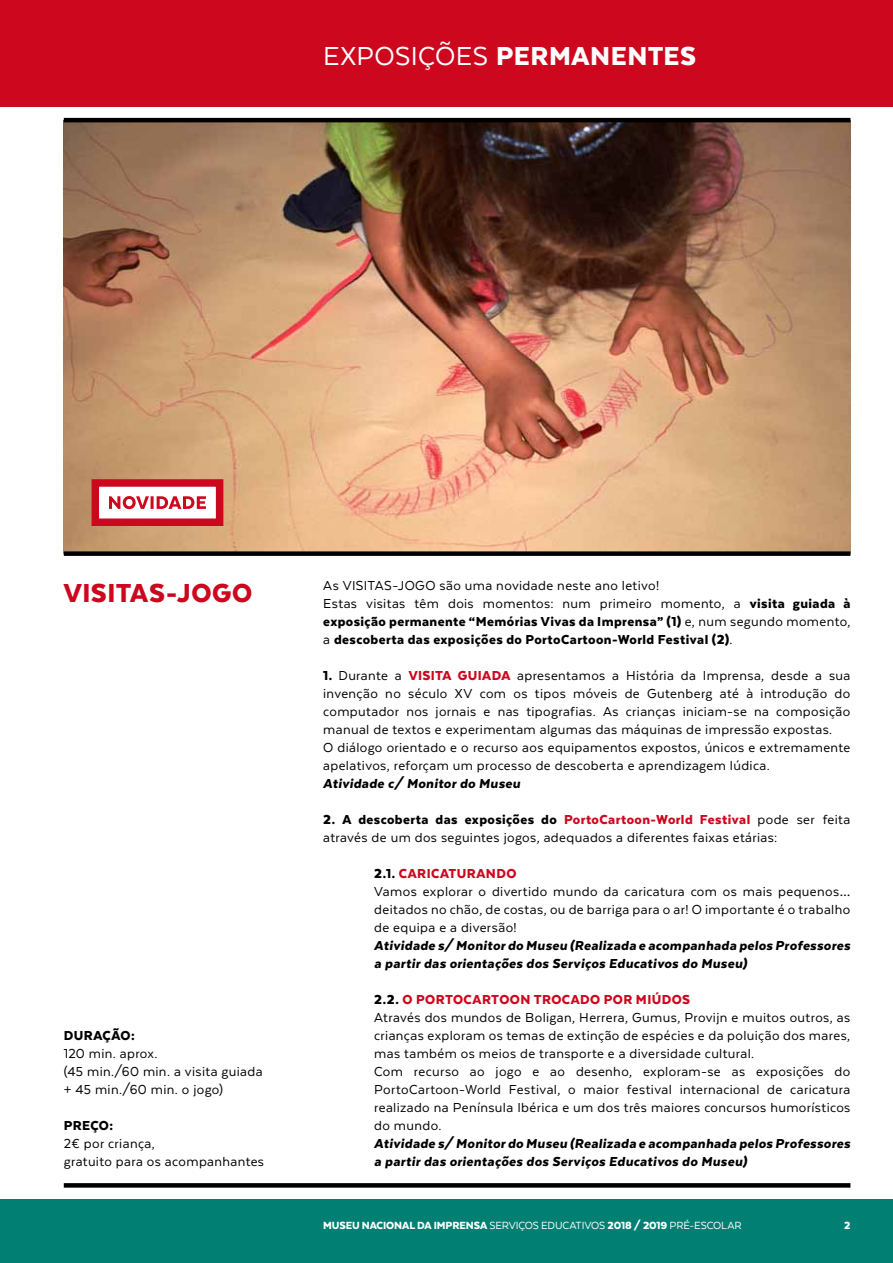
<style>
.page{position:relative;width:893px;height:1263px;background:#fff}
.page>*{position:absolute;margin:0;border:0;box-sizing:border-box;transform-origin:0 0}
.t1{font:900 30px "Texta";letter-spacing:.02em;color:#fff}
.t2{font:900 30px "Texta";letter-spacing:.02em;color:#cd071e}
.t3{font:15px/18px "Texta";letter-spacing:.025em;color:#000}
.t4{font:italic 900 15px/18px "Texta Alt";letter-spacing:.025em;color:#000}
.t5{font:900 15px/18px "Texta";letter-spacing:.025em;color:#000}
.t6{font:900 15px "Texta";color:#cd071e}
.t7{font:900 12px "Texta";letter-spacing:-.005em;color:#fff}
.s1{font-weight:400}
.s2{font-weight:900}
.s3{font-weight:900;color:#cd071e}
.s4{color:#000}
</style>
<div class="page">
<div style="left:0;top:1199px;width:893px;height:64px;background:#007f72"></div>
<img style="left:64px;top:122px;width:786px;height:429px">
<div style="left:0;top:0;width:893px;height:106px;background:#cd071e"></div>
<svg style="left:64px;top:1183px;width:786px;height:4px;background:#080808"></svg>
<hr style="left:64px;top:118px;width:786px;height:4px;background:#000">
<div style="left:64px;top:551px;width:786px;height:5px;background:#000"></div>
<div style="left:92px;top:479px;width:131px;height:47px;background:#fff;border:8px solid #cd071e"></div>
<svg style="left:109px;top:496px;width:97px;height:13px"></svg>
<h1 class="t1" style="left:323px;top:40px;width:375px"><span class="s1">EXPOSIÇÕES</span> PERMANENTES</h1>
<h1 class="t2" style="left:64px;top:577px;width:33px">Visita</h1>
<h1 class="t2" style="left:149px;top:577px;width:105px">S-JOGO</h1>
<p class="t5" style="left:64px;top:1027px;width:20px">Duraç</p>
<p class="t5" style="left:112px;top:1027px;width:25px">ão:</p>
<p class="t3" style="left:64px;top:1045px;width:201px">120 min. aprox.<br>(45 min./60 min. a visita guiada + 45 min./60 min. o jogo)</p>
<p class="t5" style="left:64px;top:1117px;width:19px">Preço</p>
<p class="t5" style="left:109px;top:1117px;width:5px">:</p>
<p class="t3" style="left:64px;top:1135px;width:202px">2€ por criança,<br>gratuito para os acompanhantes</p>
<p class="t5" style="left:323px;top:577px;width:529px"><span class="s1">As VISITAS-JOGO são uma novidade neste ano letivo!<br>Estas visitas têm dois momentos: num primeiro momento, a</span> visita guiada à exposição permanente “Memórias Vivas da Imprensa” (1) <span class="s1">e, num segundo momento, a</span> descoberta das exposições do PortoCartoon-World Festival (2)<span class="s1">.</span></p>
<p class="t3" style="left:323px;top:667px;width:94px"><span class="s2">1.</span> Durante a <span class="s3">visita</span></p>
<p class="t6" style="left:458px;top:668px;width:10px">guiada</p>
<p class="t3" style="left:323px;top:667px;width:529px;text-indent:194px">apresentamos a História da Imprensa, desde a sua invenção no século XV com os tipos móveis de Gutenberg até à introdução do computador nos jornais e nas tipografias. As crianças iniciam-se na composição manual de textos e experimentam algumas das máquinas de impressão expostas.<br>O diálogo orientado e o recurso aos equipamentos expostos, únicos e extremamente apelativos, reforçam um processo de descoberta e aprendizagem lúdica.</p>
<p class="t4" style="left:323px;top:775px;width:199px">Atividade c/ Monitor do Museu</p>
<p class="t3" style="left:323px;top:811px;width:529px"><span class="s2">2. A descoberta das exposições do</span> <span class="s3">PortoCartoon-World Festival</span> pode ser feita através de um dos seguintes jogos, adequados a diferentes faixas etárias:</p>
<p class="t3" style="left:374px;top:865px;width:478px"><span class="s2">2.1.</span> <span class="s3">Caricaturando<br></span>Vamos explorar o divertido mundo da caricatura com os mais pequenos… deitados no chão, de costas, ou de barriga para o ar! O importante é o trabalho de equipa e a diversão!</p>
<p class="t4" style="left:374px;top:937px;width:478px">Atividade s/ Monitor do Museu (Realizada e acompanhada pelos Professores a partir das orientações dos Serviços Educativos do Museu)</p>
<p class="t6" style="left:374px;top:992px;width:62px"><span class="s4">2.2.</span> O Porto</p>
<p class="t6" style="left:464px;top:992px;width:20px">Cartoon</p>
<p class="t6" style="left:534px;top:992px;width:11px">trocado</p>
<p class="t6" style="left:604px;top:992px;width:11px">por</p>
<p class="t6" style="left:636px;top:992px;width:36px">miúdos</p>
<p class="t3" style="left:374px;top:1009px;width:478px">Através dos mundos de Boligan, Herrera, Gumus, Provijn e muitos outros, as crianças exploram os temas de extinção de espécies e da poluição dos mares, mas também os meios de transporte e a diversidade cultural.<br>Com recurso ao jogo e ao desenho, exploram-se as exposições do PortoCartoon-World Festival, o maior festival internacional de caricatura realizado na Península Ibérica e um dos três maiores concursos humorísticos do mundo.</p>
<p class="t4" style="left:374px;top:1135px;width:478px">Atividade s/ Monitor do Museu (Realizada e acompanhada pelos Professores a partir das orientações dos Serviços Educativos do Museu)</p>
<p class="t7" style="left:323px;top:1219px;width:420px">MUSEU NACIONAL DA IMPRENSA <span class="s1">SERVIÇOS EDUCATIVOS</span> 2018 / 2019 <span class="s1">PRÉ-ESCOLAR</span></p>
<p class="t7" style="left:844px;top:1219px;width:8px">2</p>
</div>
